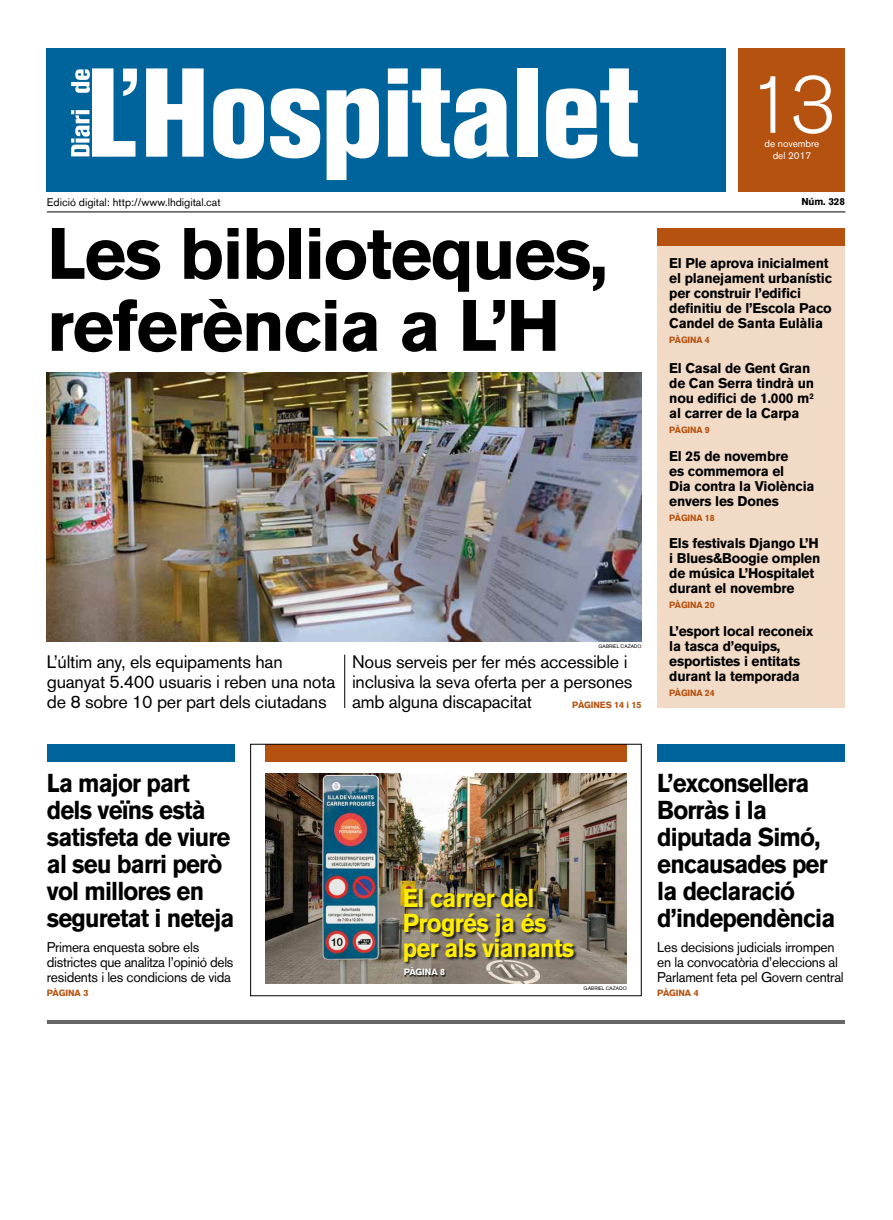
<style>
.page{position:relative;width:893px;height:1220px;background:#fff}
.page>*{position:absolute;margin:0;border:0;box-sizing:border-box;transform-origin:0 0}
.t1{font:300 80px "Akzidenz Grotesk BQ";color:#fff}
.t2{font:700 72px/72px "Akzidenz Grotesk BQ";letter-spacing:-.025em;color:#000}
.t3{font:700 25.7px/27px "Akzidenz Grotesk BQ";letter-spacing:-.035em;color:#000;scale:.93 1}
.t4{font:700 25.7px/25px "Akzidenz Grotesk BQ";letter-spacing:-.025em;color:#ffed00;scale:.93 1}
.t5{font:18px/20px "Akzidenz Grotesk BQ";letter-spacing:-.015em;color:#000}
.t6{font:700 14px/15px "Akzidenz Grotesk BQ";letter-spacing:-.015em;color:#000}
.t7{font:14px/15px "Akzidenz Grotesk BQ";letter-spacing:-.02em;color:#000}
.t8{font:11px "Akzidenz Grotesk BQ";color:#000}
.t9{font:10px/12px "Akzidenz Grotesk BQ";letter-spacing:-.005em;color:#fff;text-align:center}
.t10{font:700 10px "Akzidenz Grotesk BQ";letter-spacing:-.015em;color:#000}
.t11{font:700 9px "Akzidenz Grotesk BQ";letter-spacing:-.015em;color:#b5520f}
.t12{font:700 9px "Akzidenz Grotesk BQ";letter-spacing:-.015em;color:#fff}
.t13{font:5px "Akzidenz Grotesk BQ";color:#000}
</style>
<div class="page">
<hr style="left:47px;top:212px;width:798px;height:1px;background:#000">
<div style="left:738px;top:48px;width:107px;height:144px;background:#b5520f"></div>
<hr style="left:47px;top:1020px;width:798px;height:4px;background:#666">
<div style="left:46px;top:48px;width:679px;height:144px;background:#00649c"></div>
<svg style="left:146px;top:68px;width:58px;height:89px"></svg>
<svg style="left:213px;top:89px;width:51px;height:70px"></svg>
<svg style="left:270px;top:88px;width:50px;height:70px"></svg>
<svg style="left:327px;top:88px;width:52px;height:92px"></svg>
<svg style="left:388px;top:68px;width:121px;height:91px"></svg>
<div style="left:517px;top:68px;width:20px;height:89px;background:#fff"></div>
<svg style="left:546px;top:68px;width:92px;height:91px"></svg>
<svg style="left:71px;top:68px;width:66px;height:89px"></svg>
<div style="left:657px;top:228px;width:188px;height:480px;background:#f1dac6"></div>
<div style="left:657px;top:228px;width:188px;height:18px;background:#b5520f"></div>
<div style="left:266px;top:744px;width:361px;height:18px;background:#b5520f"></div>
<div style="left:250px;top:744px;width:391px;height:252px;border:1px solid #000"></div>
<img style="left:47px;top:372px;width:594px;height:270px">
<img style="left:266px;top:774px;width:361px;height:210px">
<div style="left:657px;top:744px;width:188px;height:18px;background:#00649c"></div>
<div style="left:404px;top:889px;width:173px;height:76px;background:#000;opacity:.75"></div>
<div style="left:405px;top:968px;width:42px;height:10px;background:#000;opacity:.75"></div>
<div style="left:47px;top:744px;width:188px;height:18px;background:#00649c"></div>
<hr style="left:345px;top:655px;width:1px;height:53px;background:#000">
<h1 class="t1" style="left:747px;top:60px;width:91px">13</h1>
<p class="t9" style="left:764px;top:137px;width:56px">de novembre del 2017</p>
<p class="t8" style="left:47px;top:195px;width:175px">Edició digital: http://www.lhdigital.cat</p>
<p class="t10" style="left:801px;top:196px;width:45px">Núm. 328</p>
<h2 class="t2" style="left:47px;top:218px;width:562px">Les biblioteques, referència a L’H</h2>
<p class="t13" style="left:598px;top:643px;width:45px">gabriel cazado</p>
<p class="t5" style="left:47px;top:651px;width:290px">L’últim any, els equipaments han guanyat 5.400 usuaris i reben una nota de 8 sobre 10 per part dels ciutadans</p>
<p class="t5" style="left:352px;top:651px;width:282px">Nous serveis per fer més accessible i inclusiva la seva oferta per a persones amb alguna discapacitat</p>
<p class="t11" style="left:572px;top:700px;width:71px">PÀGINES 14 i 15</p>
<p class="t6" style="left:669px;top:256px;width:164px">El Ple aprova inicialment el planejament urbanístic per construir l’edifici definitiu de l’Escola Paco<br>Candel de Santa Eulàlia</p>
<p class="t11" style="left:669px;top:335px;width:42px">PÀGINA 4</p>
<p class="t6" style="left:669px;top:361px;width:146px">El Casal de Gent Gran de Can Serra tindrà un nou edifici de 1.000 m<sup>2 </sup>al carrer de la Carpa</p>
<p class="t11" style="left:669px;top:425px;width:42px">PÀGINA 9</p>
<p class="t6" style="left:669px;top:449px;width:147px">El 25 de novembre<br>es commemora el<br>Dia contra la Violència envers les Dones</p>
<p class="t11" style="left:669px;top:513px;width:47px">PÀGINA 18</p>
<p class="t6" style="left:669px;top:536px;width:153px">Els festivals Django L’H i Blues&amp;Boogie omplen de música L’Hospitalet durant el novembre</p>
<p class="t11" style="left:669px;top:600px;width:47px">PÀGINA 20</p>
<p class="t6" style="left:669px;top:624px;width:145px">L’esport local reconeix la tasca d’equips, esportistes i entitats durant la temporada</p>
<p class="t11" style="left:669px;top:688px;width:47px">PÀGINA 24</p>
<h3 class="t3" style="left:47px;top:770px;width:203px">La major part dels veïns està satisfeta de viure al seu barri però vol millores en seguretat i neteja</h3>
<p class="t7" style="left:47px;top:939px;width:188px">Primera enquesta sobre els districtes que analitza l’opinió dels residents i les condicions de vida</p>
<p class="t11" style="left:47px;top:988px;width:43px">PÀGINA 3</p>
<h3 class="t4" style="left:403px;top:885px;width:186px">El carrer del<br>Progrés ja és per als vianants</h3>
<p class="t12" style="left:404px;top:967px;width:43px">PÀGINA 8</p>
<p class="t13" style="left:584px;top:985px;width:45px">gabriel cazado</p>
<h3 class="t3" style="left:657px;top:770px;width:193px">L’exconsellera<br>Borràs i la diputada Simó, encausades per la declaració d’independència</h3>
<p class="t7" style="left:657px;top:939px;width:188px">Les decisions judicials irrompen en la convocatòria d’eleccions al<br>Parlament feta pel Govern central</p>
<p class="t11" style="left:657px;top:988px;width:43px">PÀGINA 4</p>
</div>
